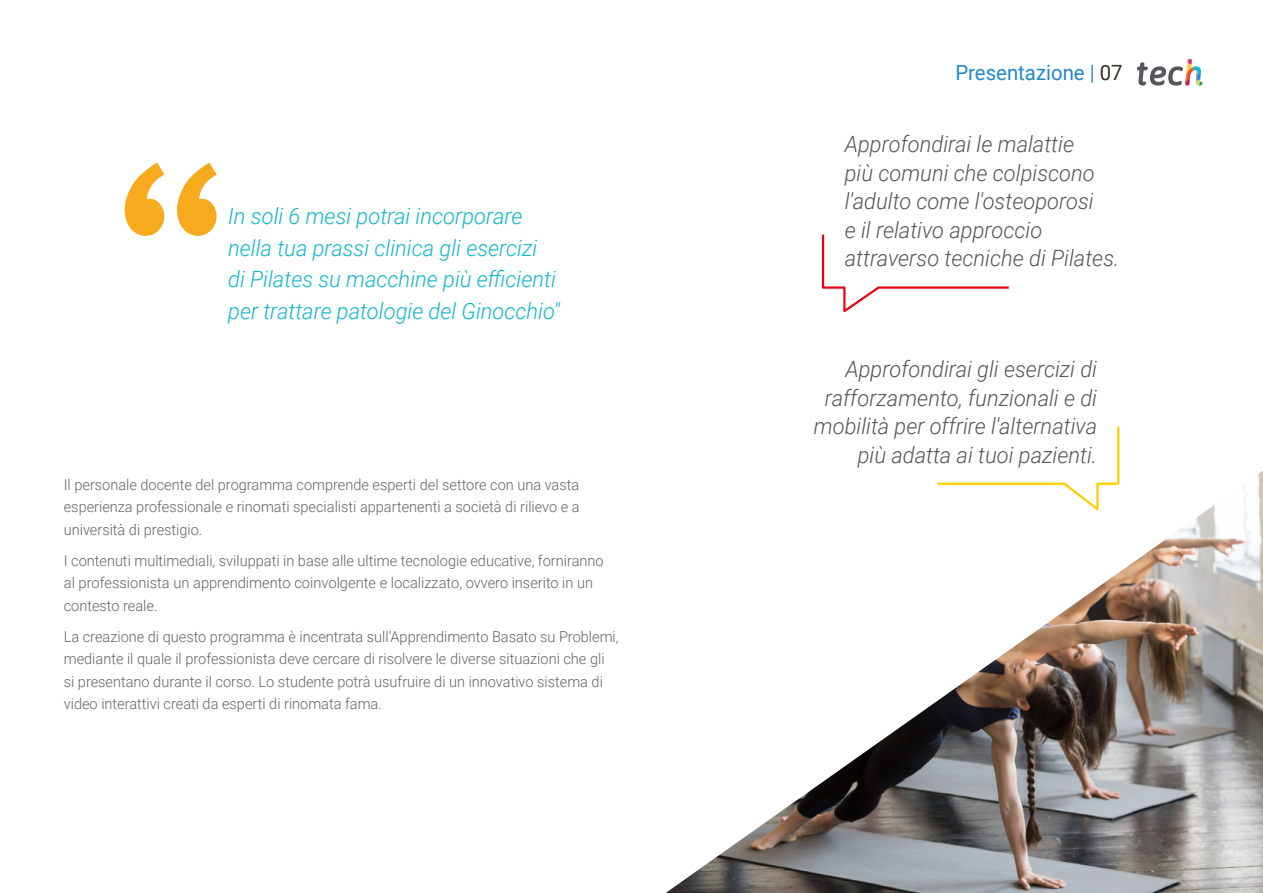
<style>
.page{position:relative;width:1263px;height:893px;background:#fff}
.page>*{position:absolute;margin:0;border:0;box-sizing:border-box;transform-origin:0 0}
.t1{font:italic 300 22.5px/28.5px "Roboto";color:#52555b;text-align:right}
.t2{font:italic 300 22.5px/31.5px "Roboto";color:#0fb6cf}
.t3{font:21px "Roboto";color:#2488c9}
.t4{font:300 15px/22.5px "Roboto";color:#61646a}
.s1{color:#312e20}
</style>
<div class="page">
<svg style="left:125px;top:163px;width:92px;height:73px"></svg>
<svg style="left:1137px;top:59px;width:65px;height:27px"></svg>
<img style="left:666px;top:471px;width:597px;height:422px">
<svg style="left:935px;top:426px;width:185px;height:88px"></svg>
<svg style="left:821px;top:234px;width:188px;height:79px"></svg>
<h1 class="t2" style="left:228px;top:200px;width:333px">In soli 6 mesi potrai incorporare nella tua prassi clinica gli esercizi<br>di Pilates su macchine più efficienti per trattare patologie del Ginocchio"</h1>
<p class="t4" style="left:64px;top:473px;width:517px;text-align:justify">Il personale docente del programma comprende esperti del settore con una vasta esperienza professionale e rinomati specialisti appartenenti a società di rilievo e a università di prestigio.</p>
<p class="t4" style="left:64px;top:549px;width:541px">I contenuti multimediali, sviluppati in base alle ultime tecnologie educative, forniranno al professionista un apprendimento coinvolgente e localizzato, ovvero inserito in un contesto reale.</p>
<p class="t4" style="left:64px;top:625px;width:556px">La creazione di questo programma è incentrata sull’Apprendimento Basato su Problemi, mediante il quale il professionista deve cercare di risolvere le diverse situazioni che gli si presentano durante il corso. Lo studente potrà usufruire di un innovativo sistema di video interattivi creati da esperti di rinomata fama.</p>
<h2 class="t3" style="left:955px;top:57px;width:169px">Presentazione | <span class="s1">07</span></h2>
<h1 class="t1" style="left:845px;top:129px;width:276px;text-align:left">Approfondirai le malattie<br>più comuni che colpiscono l'adulto come l'osteoporosi<br>e il relativo approccio attraverso tecniche di Pilates.</h1>
<h1 class="t1" style="left:814px;top:354px;width:285px">Approfondirai gli esercizi di rafforzamento, funzionali e di mobilità per offrire l'alternativa più adatta ai tuoi pazienti.</h1>
</div>
